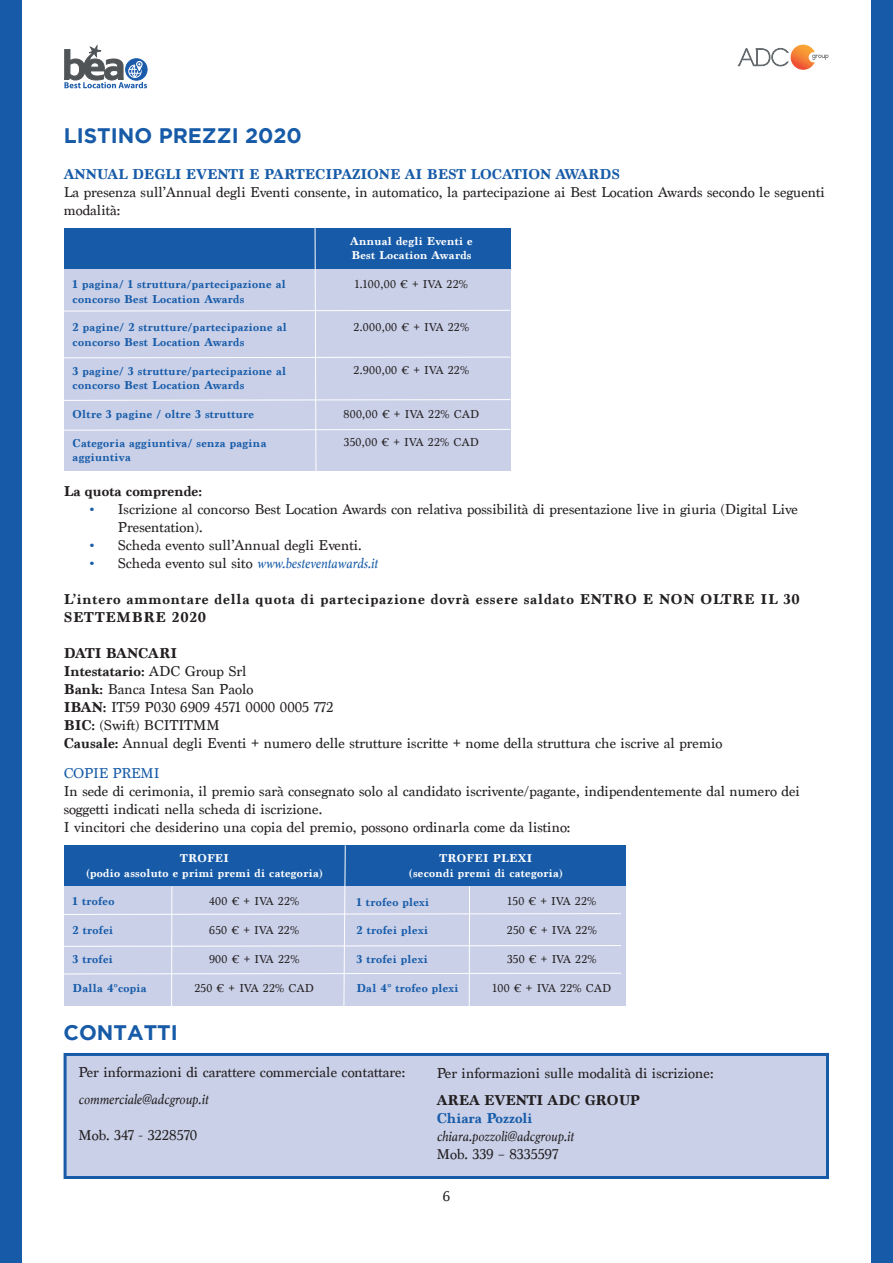
<style>
.page{position:relative;width:893px;height:1263px;background:#fff}
.page>*{position:absolute;margin:0;border:0;box-sizing:border-box;transform-origin:0 0}
.t1{font:700 21px "Gotham";color:#175ba8}
.t2{font:15px/18px "Marion";color:#231f20}
.t3{font:700 15px/18px "Marion";letter-spacing:.05em;color:#231f20}
.t4{font:700 15px "Marion";color:#231f20}
.t5{font:700 15px "Marion";color:#175ba8}
.t6{font:italic 15px "Marion";color:#231f20}
.t7{font:italic 15px "Marion";color:#175ba8}
.t8{font:15px "Marion";letter-spacing:-.02em;color:#175ba8}
.t9{font:700 12px/14.4px "Marion";letter-spacing:.025em;color:#175ba8}
.t10{font:12px "Marion";letter-spacing:.025em;color:#231f20}
.t11{font:700 12px "Marion";letter-spacing:.025em;color:#fff}
.s1{font-weight:700;color:#175ba8}
.s2{font-weight:700;font-style:normal}
.s3{font-style:normal;color:#231f20}
.s4{font-weight:400}
.s5{font-weight:700}
</style>
<div class="page">
<div style="left:872px;top:0;width:21px;height:1263px;background:#175ba8"></div>
<div style="left:0;top:0;width:21px;height:1263px;background:#175ba8"></div>
<svg style="left:64px;top:228px;width:447px;height:243px;background:#abbddd"></svg>
<svg style="left:737px;top:45px;width:91px;height:25px"></svg>
<svg style="left:64px;top:45px;width:83px;height:43px"></svg>
<svg style="left:64px;top:845px;width:558px;height:161px;background:#9cb3d8"></svg>
<hr style="left:469px;top:886px;width:1px;height:120px;background:#fff">
<div style="left:64px;top:1053px;width:765px;height:126px;background:#c9d0e8;border:3px solid #175ba8"></div>
<p class="t1" style="left:64px;top:123px;width:240px">LISTINO PREZZI 2020</p>
<p class="t5" style="left:64px;top:165px;width:558px">ANNUAL DEGLI EVENTI E PARTECIPAZIONE AI BEST LOCATION AWARDS</p>
<p class="t2" style="left:64px;top:183px;width:763px">La presenza sull’Annual degli Eventi consente, in automatico, la partecipazione ai Best Location Awards secondo le seguenti modalità:</p>
<p class="t9" style="left:73px;top:277px;width:215px">1 pagina/ 1 struttura/partecipazione al concorso Best Location Awards</p>
<p class="t9" style="left:73px;top:320px;width:216px">2 pagine/ 2 strutture/partecipazione al concorso Best Location Awards</p>
<p class="t9" style="left:73px;top:364px;width:215px">3 pagine/ 3 strutture/partecipazione al concorso Best Location Awards</p>
<p class="t9" style="left:73px;top:407px;width:183px">Oltre 3 pagine / oltre 3 strutture</p>
<p class="t9" style="left:73px;top:436px;width:195px">Categoria aggiuntiva/ senza pagina aggiuntiva</p>
<p class="t11" style="left:350px;top:234px;width:124px">Annual degli Eventi e</p>
<p class="t11" style="left:351px;top:248px;width:122px">Best Location Awards</p>
<p class="t10" style="left:355px;top:277px;width:115px">1.100,00 € + IVA 22%</p>
<p class="t10" style="left:354px;top:320px;width:117px">2.000,00 € + IVA 22%</p>
<p class="t10" style="left:354px;top:363px;width:117px">2.900,00 € + IVA 22%</p>
<p class="t10" style="left:343px;top:407px;width:137px">800,00 € + IVA 22% CAD</p>
<p class="t10" style="left:344px;top:435px;width:137px">350,00 € + IVA 22% CAD</p>
<p class="t4" style="left:64px;top:482px;width:140px">La quota comprende:</p>
<p class="t2" style="left:90px;top:501px;width:709px"><span class="s1">•</span> Iscrizione al concorso Best Location Awards con relativa possibilità di presentazione live in giuria (Digital Live</p>
<p class="t2" style="left:118px;top:519px;width:86px">Presentation).</p>
<p class="t2" style="left:90px;top:537px;width:273px"><span class="s1">•</span> Scheda evento sull’Annual degli Eventi.</p>
<p class="t7" style="left:90px;top:554px;width:290px"><span class="s2">•</span> <span class="s3">Scheda evento sul sito</span> www.besteventawards.it</p>
<p class="t3" style="left:64px;top:591px;width:737px">L’intero ammontare della quota di partecipazione dovrà essere saldato ENTRO E NON OLTRE IL 30<br>SETTEMBRE 2020</p>
<p class="t4" style="left:64px;top:644px;width:115px">DATI BANCARI</p>
<p class="t4" style="left:64px;top:662px;width:184px">Intestatario: <span class="s4">ADC Group Srl</span></p>
<p class="t2" style="left:64px;top:681px;width:191px"><span class="s5">Bank:</span> Banca Intesa San Paolo</p>
<p class="t2" style="left:64px;top:699px;width:271px"><span class="s5">IBAN:</span> IT59 P030 6909 4571 0000 0005 772</p>
<p class="t2" style="left:64px;top:717px;width:158px"><span class="s5">BIC:</span> (Swift) BCITITMM</p>
<p class="t2" style="left:64px;top:735px;width:660px"><span class="s5">Causale:</span> Annual degli Eventi + numero delle strutture iscritte + nome della struttura che iscrive al premio</p>
<p class="t8" style="left:64px;top:764px;width:97px">COPIE PREMI</p>
<p class="t2" style="left:64px;top:782px;width:738px">In sede di cerimonia, il premio sarà consegnato solo al candidato iscrivente/pagante, indipendentemente dal numero dei soggetti indicati nella scheda di iscrizione.</p>
<p class="t2" style="left:64px;top:818px;width:508px">I vincitori che desiderino una copia del premio, possono ordinarla come da listino:</p>
<p class="t11" style="left:180px;top:851px;width:50px">TROFEI</p>
<p class="t11" style="left:86px;top:865px;width:238px">(podio assoluto e primi premi di categoria)</p>
<p class="t9" style="left:73px;top:894px;width:43px">1 trofeo</p>
<p class="t9" style="left:73px;top:923px;width:42px">2 trofei</p>
<p class="t9" style="left:73px;top:952px;width:42px">3 trofei</p>
<p class="t9" style="left:73px;top:981px;width:76px">Dalla 4°copia</p>
<p class="t1" style="left:64px;top:1020px;width:116px">CONTATTI</p>
<p class="t10" style="left:209px;top:894px;width:92px">400 € + IVA 22%</p>
<p class="t10" style="left:209px;top:923px;width:91px">650 € + IVA 22%</p>
<p class="t10" style="left:209px;top:952px;width:92px">900 € + IVA 22%</p>
<p class="t10" style="left:194px;top:980px;width:121px">250 € + IVA 22% CAD</p>
<p class="t11" style="left:440px;top:851px;width:94px">TROFEI PLEXI</p>
<p class="t11" style="left:409px;top:865px;width:155px">(secondi premi di categoria)</p>
<p class="t9" style="left:356px;top:894px;width:74px">1 trofeo plexi</p>
<p class="t9" style="left:356px;top:923px;width:73px">2 trofei plexi</p>
<p class="t9" style="left:356px;top:952px;width:73px">3 trofei plexi</p>
<p class="t9" style="left:356px;top:981px;width:104px">Dal 4° trofeo plexi</p>
<p class="t10" style="left:507px;top:894px;width:90px">150 € + IVA 22%</p>
<p class="t10" style="left:507px;top:923px;width:91px">250 € + IVA 22%</p>
<p class="t10" style="left:507px;top:952px;width:91px">350 € + IVA 22%</p>
<p class="t10" style="left:492px;top:980px;width:120px">100 € + IVA 22% CAD</p>
<p class="t2" style="left:78px;top:1063px;width:328px">Per informazioni di carattere commerciale contattare:</p>
<p class="t6" style="left:78px;top:1089px;width:132px">commerciale@adcgroup.it</p>
<p class="t2" style="left:78px;top:1126px;width:120px">Mob. 347 - 3228570</p>
<p class="t2" style="left:437px;top:1064px;width:278px">Per informazioni sulle modalità di iscrizione:</p>
<p class="t4" style="left:437px;top:1091px;width:205px">AREA EVENTI ADC GROUP</p>
<p class="t5" style="left:437px;top:1109px;width:97px">Chiara Pozzoli</p>
<p class="t6" style="left:437px;top:1126px;width:139px">chiara.pozzoli@adcgroup.it</p>
<p class="t2" style="left:437px;top:1145px;width:123px">Mob. 339 – 8335597</p>
<p class="t2" style="left:443px;top:1187px;width:9px">6</p>
</div>
